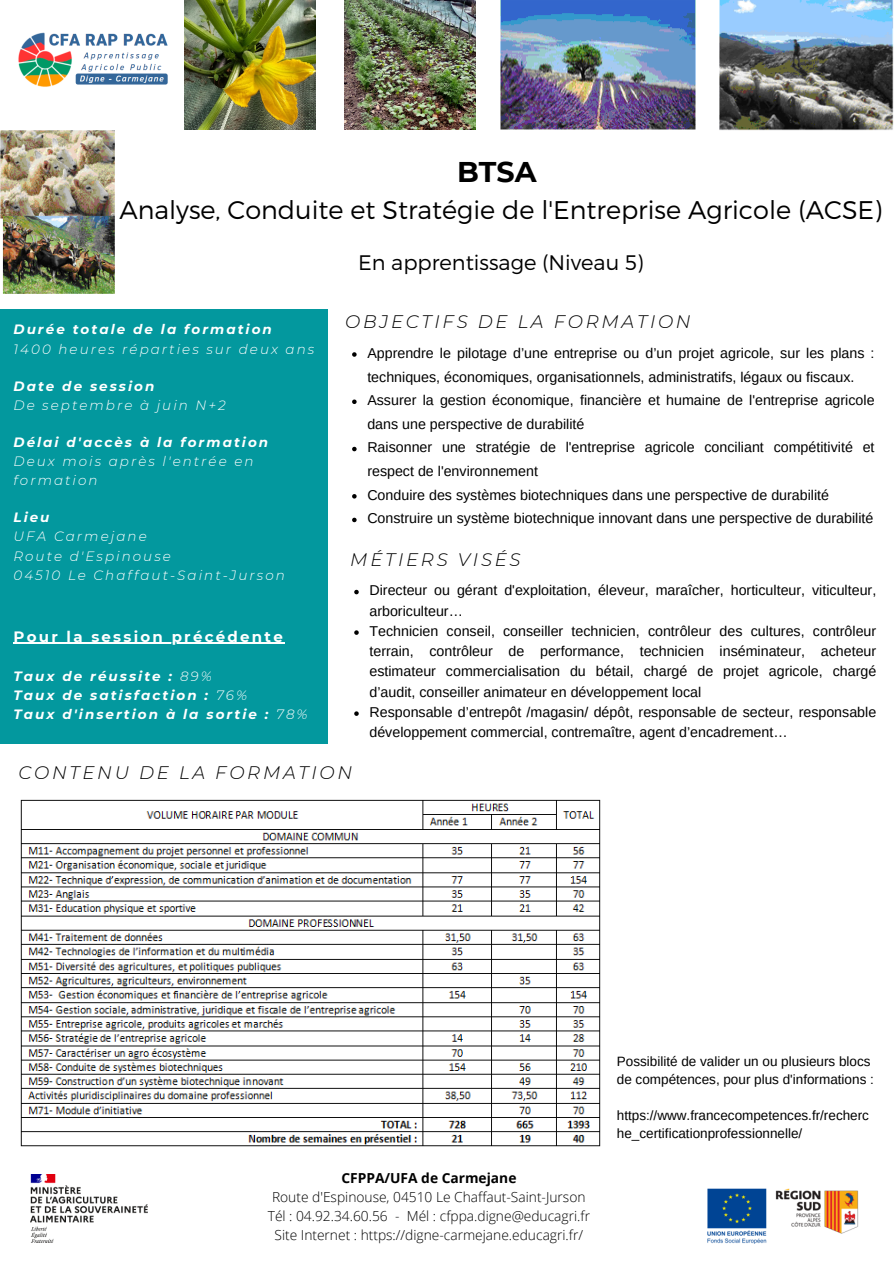
<style>
.page{position:relative;width:894px;height:1264px;background:#fff}
.page>*{position:absolute;margin:0;border:0;box-sizing:border-box;transform-origin:0 0}
.t1{font:700 28.5px "Montserrat";color:#000}
.t2{font:300 25.5px "Montserrat";color:#000}
.t3{font:300 21px "Montserrat";color:#000}
.t4{font:italic 300 18.15px "Montserrat";letter-spacing:.15em;color:#000}
.t5{font:700 15px "Montserrat";letter-spacing:.15em;color:#fff}
.t6{font:14.25px/20.2px "Arimo";color:#000}
.t7{font:300 13.8px/19.2px "Open Sans";color:#000;text-align:center}
.t8{font:13.5px/18px "Arimo";color:#000}
.t9{font:italic 300 13.5px/19.2px "Montserrat";letter-spacing:.15em;color:#fff}
.t10{font:italic 700 13.5px "Montserrat";letter-spacing:.15em;color:#fff}
.s1{font-weight:300}
.s2{font-weight:700}
</style>
<div class="page">
<div style="left:0;top:309px;width:327px;height:434px;background:#03989e"></div>
<img style="left:500px;top:0;width:196px;height:130px">
<img style="left:0;top:130px;width:115px;height:164px">
<img style="left:719px;top:0;width:174px;height:130px">
<img style="left:345px;top:0;width:130px;height:130px">
<img style="left:185px;top:0;width:130px;height:130px">
<img style="left:707px;top:1188px;width:152px;height:56px">
<img style="left:18px;top:32px;width:150px;height:55px">
<img style="left:30px;top:1174px;width:118px;height:68px">
<img style="left:20px;top:799px;width:581px;height:348px">
<hr style="left:13px;top:642px;width:272px;height:2px;background:#fff">
<svg style="left:354px;top:590px;width:4px;height:4px"></svg>
<svg style="left:354px;top:630px;width:4px;height:5px"></svg>
<svg style="left:354px;top:711px;width:4px;height:5px"></svg>
<svg style="left:352px;top:352px;width:4px;height:5px"></svg>
<svg style="left:352px;top:399px;width:4px;height:5px"></svg>
<svg style="left:352px;top:447px;width:4px;height:4px"></svg>
<svg style="left:352px;top:494px;width:4px;height:4px"></svg>
<svg style="left:352px;top:517px;width:4px;height:5px"></svg>
<h3 class="t1" style="left:457px;top:155px;width:81px">BTSA</h3>
<h3 class="t2" style="left:119px;top:194px;width:764px">Analyse, Conduite et Stratégie de l'Entreprise Agricole (ACSE)</h3>
<p class="t3" style="left:358px;top:249px;width:287px">En apprentissage (Niveau 5)</p>
<p class="t10" style="left:13px;top:321px;width:260px">Durée totale de la formation</p>
<p class="t9" style="left:13px;top:339px;width:302px">1400 heures réparties sur deux ans</p>
<p class="t10" style="left:13px;top:377px;width:142px">Date de session</p>
<p class="t9" style="left:13px;top:395px;width:214px">De septembre à juin N+2</p>
<p class="t10" style="left:13px;top:434px;width:256px">Délai d'accès à la formation</p>
<p class="t9" style="left:13px;top:451px;width:241px">Deux mois après l'entrée en formation</p>
<p class="t10" style="left:13px;top:509px;width:38px">Lieu</p>
<p class="t9" style="left:13px;top:527px;width:135px">UFA Carmejane</p>
<p class="t9" style="left:13px;top:546px;width:159px">Route d'Espinouse</p>
<h4 class="t9" style="left:13px;top:565px;width:273px">04510 Le Chaffaut-Saint-Jurson</h4>
<p class="t5" style="left:13px;top:627px;width:271px">Pour la session précédente</p>
<p class="t10" style="left:13px;top:668px;width:200px">Taux de réussite : <span class="s1">89%</span></p>
<p class="t10" style="left:13px;top:687px;width:235px">Taux de satisfaction : <span class="s1">76%</span></p>
<h3 class="t10" style="left:13px;top:706px;width:295px">Taux d'insertion à la sortie : <span class="s1">78%</span></h3>
<p class="t4" style="left:345px;top:310px;width:347px">OBJECTIFS DE LA FORMATION</p>
<p class="t6" style="left:367px;top:341px;width:508px;line-height:23.7px">Apprendre le pilotage d’une entreprise ou d’un projet agricole, sur les plans : techniques, économiques, organisationnels, administratifs, légaux ou fiscaux.</p>
<p class="t6" style="left:367px;top:388px;width:508px;line-height:23.7px">Assurer la gestion économique, financière et humaine de l'entreprise agricole dans une perspective de durabilité</p>
<h3 class="t6" style="left:367px;top:435px;width:508px;line-height:23.7px">Raisonner une stratégie de l'entreprise agricole conciliant compétitivité et respect de l'environnement</h3>
<p class="t6" style="left:367px;top:484px;width:463px">Conduire des systèmes biotechniques dans une perspective de durabilité</p>
<p class="t6" style="left:367px;top:508px;width:507px">Construire un système biotechnique innovant dans une perspective de durabilité</p>
<p class="t4" style="left:350px;top:549px;width:172px">MÉTIERS VISÉS</p>
<p class="t6" style="left:369px;top:580px;width:508px">Directeur ou gérant d'exploitation, éleveur, maraîcher, horticulteur, viticulteur, arboriculteur…</p>
<p class="t6" style="left:369px;top:621px;width:508px;text-align:justify">Technicien conseil, conseiller technicien, contrôleur des cultures, contrôleur terrain, contrôleur de performance, technicien inséminateur, acheteur estimateur commercialisation du bétail, chargé de projet agricole, chargé d’audit, conseiller animateur en développement local</p>
<p class="t6" style="left:369px;top:702px;width:508px">Responsable d’entrepôt /magasin/ dépôt, responsable de secteur, responsable développement commercial, contremaître, agent d’encadrement…</p>
<p class="t4" style="left:19px;top:761px;width:335px">CONTENU DE LA FORMATION</p>
<p class="t7" style="left:268px;top:1167px;width:323px"><span class="s2">CFPPA/UFA de Carmejane<br></span>Route d'Espinouse, 04510 Le Chaffaut-Saint-Jurson Tél : 04.92.34.60.56 - Mél : cfppa.digne@educagri.fr Site Internet : https://digne-carmejane.educagri.fr/</p>
<p class="t8" style="left:616px;top:1052px;width:258px">Possibilité de valider un ou plusieurs blocs de compétences, pour plus d'informations :</p>
<h5 class="t8" style="left:616px;top:1106px;width:253px">https://www.francecompetences.fr/recherc he_certificationprofessionnelle/</h5>
</div>
